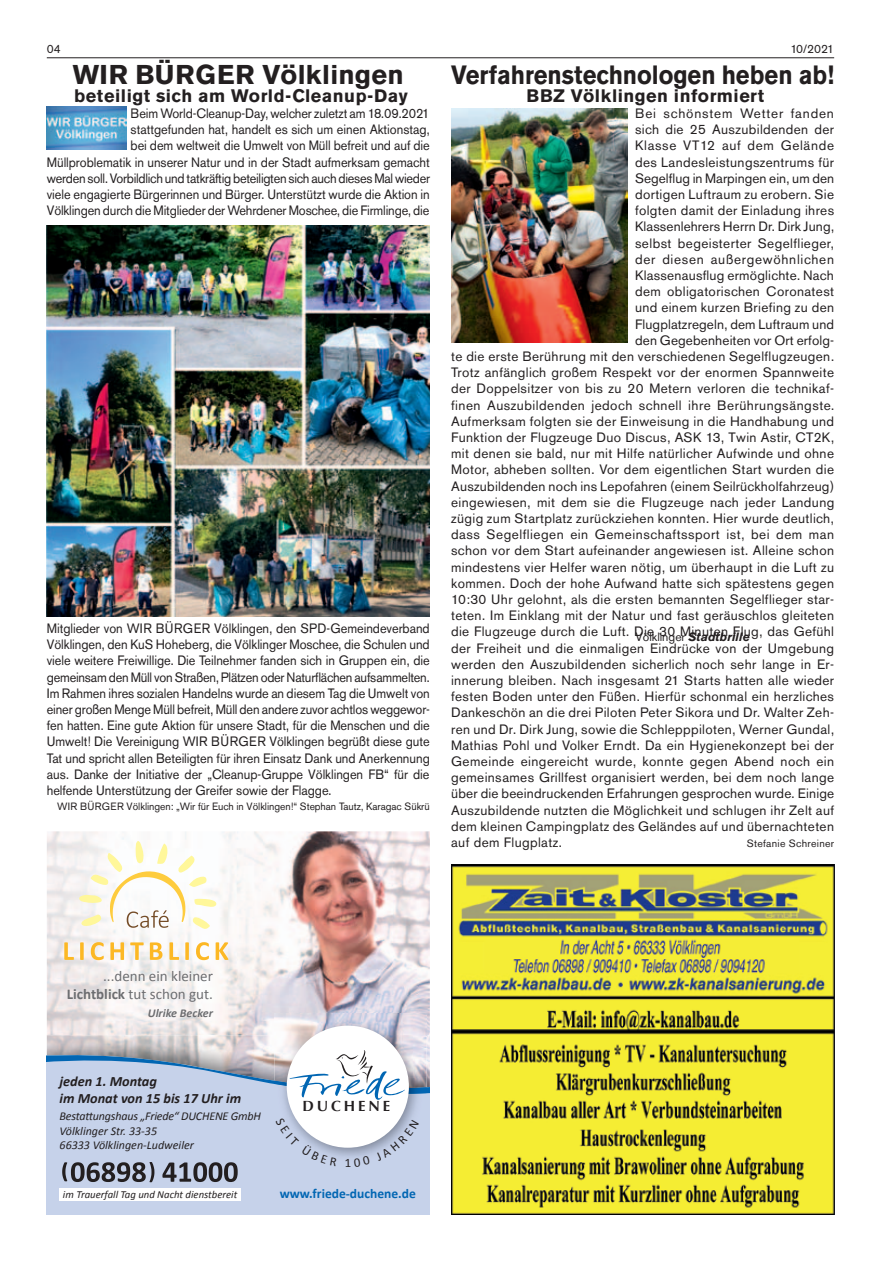
<style>
.page{position:relative;width:881px;height:1263px;background:#fff}
.page>*{position:absolute;margin:0;border:0;box-sizing:border-box;transform-origin:0 0}
.t1{font:700 27px "Akzidenz Grotesk BQ";letter-spacing:.005em;color:#231f20}
.t2{font:700 26.25px "Akzidenz Grotesk BQ";letter-spacing:-.005em;color:#231f20;scale:.9 1}
.t3{font:700 18px "Akzidenz Grotesk BQ";letter-spacing:.025em;color:#231f20}
.t4{font:15px/18px "Calibri";color:#6c6d70;text-align:right}
.t5{font:700 14.7px "Optima";letter-spacing:.2em;color:#231f20}
.t6{font:italic 700 14.25px/17.1px "Calibri";color:#231f20}
.t7{font:13.5px "Akzidenz Grotesk BQ";letter-spacing:.025em;color:#231f20}
.t8{font:13.5px/16.2px "Akzidenz Grotesk BQ";letter-spacing:.025em;color:#231f20;text-align:justify;scale:.94 1}
.t9{font:13.5px/16.2px "Akzidenz Grotesk BQ";letter-spacing:-.005em;color:#231f20;text-align:right;scale:.94 1}
.t10{font:13.5px "Akzidenz Grotesk BQ";letter-spacing:.005em;color:#231f20}
.t11{font:13.5px "Akzidenz Grotesk BQ";letter-spacing:.055em;color:#231f20}
.t12{font:13.5px "Akzidenz Grotesk BQ";letter-spacing:.06em;color:#231f20}
.t13{font:13.5px "Akzidenz Grotesk BQ";letter-spacing:.05em;color:#231f20}
.t14{font:700 13.5px "Calibri";color:#0166b3}
.t15{font:italic 12px/14.4px "Calibri";color:#231f20}
.t16{font:italic 700 12px "Akzidenz Grotesk BQ";color:#231f20}
.t17{font:italic 700 12px "Calibri";color:#6c6d70}
.t18{font:12px "Akzidenz Grotesk BQ";color:#231f20}
.t19{font:italic 10.65px "Calibri";color:#231f20}
.t20{font:10.5px "Akzidenz Grotesk BQ";letter-spacing:-.005em;color:#231f20}
.t21{font:10.5px "Akzidenz Grotesk BQ";letter-spacing:.025em;color:#231f20}
.s1{font-weight:400;font-style:normal}
.s2{font-weight:700}
</style>
<div class="page">
<hr style="left:47px;top:57px;width:786px;height:1px;background:#231f20">
<img style="left:451px;top:864px;width:382px;height:350px">
<img style="left:47px;top:225px;width:382px;height:392px">
<img style="left:47px;top:106px;width:79px;height:44px">
<img style="left:47px;top:831px;width:382px;height:216px">
<svg style="left:64px;top:942px;width:10px;height:18px"></svg>
<svg style="left:80px;top:942px;width:4px;height:18px"></svg>
<svg style="left:91px;top:942px;width:13px;height:18px"></svg>
<svg style="left:110px;top:942px;width:14px;height:18px"></svg>
<svg style="left:130px;top:942px;width:14px;height:18px"></svg>
<svg style="left:150px;top:942px;width:12px;height:18px"></svg>
<svg style="left:169px;top:942px;width:10px;height:18px"></svg>
<svg style="left:185px;top:942px;width:4px;height:18px"></svg>
<svg style="left:196px;top:942px;width:13px;height:18px"></svg>
<svg style="left:215px;top:942px;width:13px;height:18px"></svg>
<svg style="left:79px;top:841px;width:137px;height:89px"></svg>
<div style="left:47px;top:1101px;width:382px;height:113px;background:#c6d2ea"></div>
<img style="left:274px;top:1013px;width:152px;height:34px">
<img style="left:274px;top:1101px;width:152px;height:64px">
<div style="left:286px;top:1025px;width:123px;height:123px;background:#fff;border-radius:50%"></div>
<svg style="left:47px;top:1047px;width:382px;height:54px"></svg>
<div style="left:60px;top:1188px;width:181px;height:13px;background:#fff"></div>
<svg style="left:62px;top:1162px;width:92px;height:20px;background:#747885"></svg>
<svg style="left:162px;top:1162px;width:75px;height:20px"></svg>
<img style="left:451px;top:108px;width:175px;height:234px">
<svg style="left:275px;top:1118px;width:62px;height:48px"></svg>
<svg style="left:346px;top:1119px;width:73px;height:48px"></svg>
<p class="t18" style="left:47px;top:41px;width:15px">04</p>
<p class="t18" style="left:790px;top:41px;width:45px">10/2021</p>
<h1 class="t1" style="left:73px;top:59px;width:332px">WIR BÜRGER Völklingen</h1>
<h3 class="t3" style="left:74px;top:85px;width:335px">beteiligt sich am World-Cleanup-Day</h3>
<p class="t9" style="left:47px;top:105px;width:409px">Beim World-Cleanup-Day, welcher zuletzt am 18.09.2021<br>stattgefunden hat, handelt es sich um einen Aktionstag,<br>bei dem weltweit die Umwelt von Müll befreit und auf die Müllproblematik in unserer Natur und in der Stadt aufmerksam gemacht werden soll. Vorbildlich und tatkräftig beteiligten sich auch dieses Mal wieder viele engagierte Bürgerinnen und Bürger. Unterstützt wurde die Aktion in Völklingen durch die Mitglieder der Wehrdener Moschee, die Firmlinge, die</p>
<h2 class="t2" style="left:451px;top:59px;width:427px">Verfahrenstechnologen heben ab!</h2>
<h3 class="t3" style="left:526px;top:85px;width:239px">BBZ Völklingen informiert</h3>
<p class="t12" style="left:634px;top:105px;width:200px">Bei schönstem Wetter fanden</p>
<p class="t7" style="left:634px;top:121px;width:200px">sich die 25 Auszubildenden der</p>
<p class="t13" style="left:634px;top:138px;width:200px">Klasse VT12 auf dem Gelände</p>
<p class="t7" style="left:634px;top:154px;width:200px">des Landesleistungszentrums für</p>
<p class="t10" style="left:634px;top:170px;width:200px">Segelflug in Marpingen ein, um den</p>
<p class="t7" style="left:634px;top:186px;width:200px">dortigen Luftraum zu erobern. Sie</p>
<p class="t7" style="left:634px;top:202px;width:200px">folgten damit der Einladung ihres</p>
<p class="t10" style="left:634px;top:219px;width:200px">Klassenlehrers Herrn Dr. Dirk Jung,</p>
<p class="t7" style="left:634px;top:235px;width:200px">selbst begeisterter Segelflieger,</p>
<p class="t11" style="left:634px;top:251px;width:200px">der diesen außergewöhnlichen</p>
<p class="t7" style="left:634px;top:267px;width:200px">Klassenausflug ermöglichte. Nach</p>
<p class="t7" style="left:634px;top:283px;width:200px">dem obligatorischen Coronatest</p>
<p class="t7" style="left:634px;top:300px;width:200px">und einem kurzen Briefing zu den</p>
<p class="t7" style="left:634px;top:316px;width:200px">Flugplatzregeln, dem Luftraum und</p>
<p class="t7" style="left:634px;top:332px;width:200px">den Gegebenheiten vor Ort erfolg-</p>
<p class="t7" style="left:451px;top:348px;width:384px">te die erste Berührung mit den verschiedenen Segelflugzeugen.</p>
<p class="t7" style="left:451px;top:364px;width:384px">Trotz anfänglich großem Respekt vor der enormen Spannweite</p>
<p class="t7" style="left:451px;top:381px;width:384px">der Doppelsitzer von bis zu 20 Metern verloren die technikaf-</p>
<p class="t7" style="left:451px;top:397px;width:384px">finen Auszubildenden jedoch schnell ihre Berührungsängste.</p>
<p class="t7" style="left:451px;top:413px;width:384px">Aufmerksam folgten sie der Einweisung in die Handhabung und</p>
<p class="t7" style="left:451px;top:429px;width:384px">Funktion der Flugzeuge Duo Discus, ASK 13, Twin Astir, CT2K,</p>
<p class="t7" style="left:451px;top:445px;width:384px">mit denen sie bald, nur mit Hilfe natürlicher Aufwinde und ohne</p>
<p class="t7" style="left:451px;top:462px;width:384px">Motor, abheben sollten. Vor dem eigentlichen Start wurden die</p>
<p class="t7" style="left:451px;top:478px;width:384px">Auszubildenden noch ins Lepofahren (einem Seilrückholfahrzeug)</p>
<p class="t7" style="left:451px;top:494px;width:384px">eingewiesen, mit dem sie die Flugzeuge nach jeder Landung</p>
<p class="t7" style="left:451px;top:510px;width:384px">zügig zum Startplatz zurückziehen konnten. Hier wurde deutlich,</p>
<p class="t7" style="left:451px;top:526px;width:384px">dass Segelfliegen ein Gemeinschaftssport ist, bei dem man</p>
<p class="t7" style="left:451px;top:543px;width:384px">schon vor dem Start aufeinander angewiesen ist. Alleine schon</p>
<p class="t7" style="left:451px;top:559px;width:384px">mindestens vier Helfer waren nötig, um überhaupt in die Luft zu</p>
<p class="t7" style="left:451px;top:575px;width:384px">kommen. Doch der hohe Aufwand hatte sich spätestens gegen</p>
<p class="t7" style="left:451px;top:591px;width:384px">10:30 Uhr gelohnt, als die ersten bemannten Segelflieger star-</p>
<p class="t7" style="left:451px;top:607px;width:384px">teten. Im Einklang mit der Natur und fast geräuschlos gleiteten</p>
<p class="t7" style="left:451px;top:624px;width:384px">die Flugzeuge durch die Luft. Die 30 Minuten Flug, das Gefühl</p>
<p class="t7" style="left:451px;top:640px;width:384px">der Freiheit und die einmaligen Eindrücke von der Umgebung</p>
<p class="t7" style="left:451px;top:656px;width:384px">werden den Auszubildenden sicherlich noch sehr lange in Er-</p>
<p class="t7" style="left:451px;top:672px;width:384px">innerung bleiben. Nach insgesamt 21 Starts hatten alle wieder</p>
<p class="t7" style="left:451px;top:688px;width:384px">festen Boden unter den Füßen. Hierfür schonmal ein herzliches</p>
<p class="t7" style="left:451px;top:705px;width:384px">Dankeschön an die drei Piloten Peter Sikora und Dr. Walter Zeh-</p>
<p class="t7" style="left:451px;top:721px;width:384px">ren und Dr. Dirk Jung, sowie die Schlepppiloten, Werner Gundal,</p>
<p class="t7" style="left:451px;top:737px;width:384px">Mathias Pohl und Volker Erndt. Da ein Hygienekonzept bei der</p>
<p class="t7" style="left:451px;top:753px;width:384px">Gemeinde eingereicht wurde, konnte gegen Abend noch ein</p>
<p class="t7" style="left:451px;top:769px;width:384px">gemeinsames Grillfest organisiert werden, bei dem noch lange</p>
<p class="t7" style="left:451px;top:786px;width:384px">über die beeindruckenden Erfahrungen gesprochen wurde. Einige</p>
<p class="t7" style="left:451px;top:802px;width:384px">Auszubildende nutzten die Möglichkeit und schlugen ihr Zelt auf</p>
<p class="t7" style="left:451px;top:818px;width:384px">dem kleinen Campingplatz des Geländes auf und übernachteten</p>
<p class="t7" style="left:451px;top:834px;width:112px">auf dem Flugplatz.</p>
<p class="t21" style="left:746px;top:837px;width:89px">Stefanie Schreiner</p>
<p class="t8" style="left:47px;top:620px;width:409px">Mitglieder von WIR BÜRGER Völklingen, den SPD-Gemeindeverband Völklingen, den KuS Hoheberg, die Völklinger Moschee, die Schulen und viele weitere Freiwillige. Die Teilnehmer fanden sich in Gruppen ein, die gemeinsam den Müll von Straßen, Plätzen oder Naturflächen aufsammelten.<br>Im Rahmen ihres sozialen Handelns wurde an diesem Tag die Umwelt von einer großen Menge Müll befreit, Müll den andere zuvor achtlos weggewor&shy;fen hatten. Eine gute Aktion für unsere Stadt, für die Menschen und die Umwelt! Die Vereinigung WIR BÜRGER Völklingen begrüßt diese gute Tat und spricht allen Beteiligten für ihren Einsatz Dank und Anerkennung aus. Danke der Initiative der „Cleanup-Gruppe Völklingen FB“ für die helfende Unterstützung der Greifer sowie der Flagge.</p>
<p class="t20" style="left:57px;top:800px;width:374px">WIR BÜRGER Völklingen: „Wir für Euch in Völklingen!“ Stephan Tautz, Karagac Sükrü</p>
<p class="t16" style="left:635px;top:630px;width:116px"><span class="s1">Völklinger</span> Stadtbrille</p>
<p class="t4" style="left:67px;top:967px;width:148px">...denn ein kleiner<br><span class="s2">Lichtblick</span> tut schon gut.</p>
<p class="t17" style="left:148px;top:1005px;width:67px">Ulrike Becker</p>
<p class="t6" style="left:60px;top:1072px;width:183px">jeden 1. Montag<br>im Monat von 15 bis 17 Uhr im</p>
<p class="t15" style="left:60px;top:1108px;width:203px">Bestattungshaus „Friede“ DUCHENE GmbH<br>Völklinger Str. 33-35<br>66333 Völklingen-Ludweiler</p>
<p class="t19" style="left:63px;top:1187px;width:176px">im Trauerfall Tag und Nacht dienstbereit</p>
<p class="t5" style="left:302px;top:1098px;width:89px">DUCHENE</p>
<p class="t14" style="left:279px;top:1185px;width:138px">www.friede-duchene.de</p>
</div>
